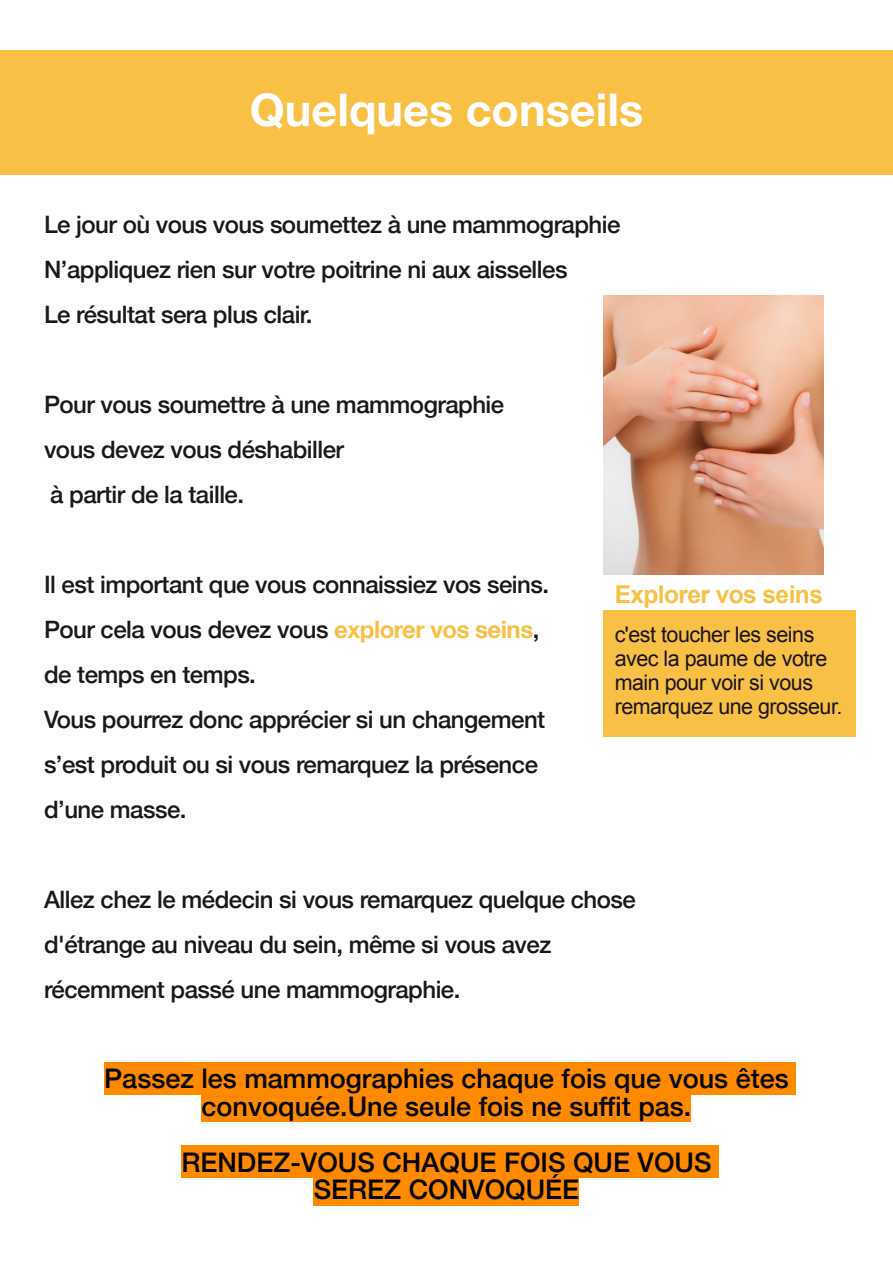
<style>
.page{position:relative;width:893px;height:1263px;background:#fff}
.page>*{position:absolute;margin:0;border:0;box-sizing:border-box;transform-origin:0 0}
.t1{font:700 45px "Helvetica Neue";color:#fff}
.t2{font:500 27px/27.8px "Helvetica Neue";color:#000;text-align:center}
.t3{font:700 24.45px "Arial";letter-spacing:-.025em;color:#f8c044}
.t4{font:500 24px/45px "Helvetica Neue";letter-spacing:-.02em;color:#1b171a}
.t5{font:21.45px/24px "Arial";letter-spacing:-.025em;color:#1b171a}
.s1{font-weight:700;color:#f8c044}
</style>
<div class="page">
<div style="left:0;top:51px;width:893px;height:124px;background:#f8c044"></div>
<div style="left:104px;top:1062px;width:692px;height:32px;background:#ff8a00"></div>
<div style="left:202px;top:1090px;width:489px;height:32px;background:#ff8a00"></div>
<div style="left:181px;top:1145px;width:538px;height:32px;background:#ff8a00"></div>
<div style="left:314px;top:1173px;width:265px;height:32px;background:#ff8a00"></div>
<img style="left:604px;top:296px;width:219px;height:278px">
<div style="left:604px;top:610px;width:252px;height:127px;background:#f8c044"></div>
<h1 class="t1" style="left:250px;top:82px;width:395px">Quelques conseils</h1>
<p class="t4" style="left:44px;top:201px;width:578px">Le jour où vous vous soumettez à une mammographie<br>N’appliquez rien sur votre poitrine ni aux aisselles<br>Le résultat sera plus clair.</p>
<p class="t4" style="left:44px;top:381px;width:462px">Pour vous soumettre à une mammographie vous devez vous déshabiller<br>à partir de la taille.</p>
<p class="t4" style="left:44px;top:561px;width:507px">Il est important que vous connaissiez vos seins.<br>Pour cela vous devez vous <span class="s1">explorer vos seins</span>, de temps en temps.<br>Vous pourrez donc apprécier si un changement s’est produit ou si vous remarquez la présence d’une masse.</p>
<p class="t3" style="left:615px;top:585px;width:210px">Explorer vos seins</p>
<p class="t5" style="left:615px;top:625px;width:229px">c'est toucher les seins avec la paume de votre main pour voir si vous remarquez une grosseur.</p>
<p class="t4" style="left:44px;top:876px;width:593px">Allez chez le médecin si vous remarquez quelque chose d'étrange au niveau du sein, même si vous avez récemment passé une mammographie.</p>
<p class="t2" style="left:104px;top:1064px;width:686px">Passez les mammographies chaque fois que vous êtes convoquée.Une seule fois ne suffit pas.</p>
<p class="t2" style="left:181px;top:1147px;width:532px">RENDEZ-VOUS CHAQUE FOIS QUE VOUS<br>SEREZ CONVOQUÉE</p>
</div>
